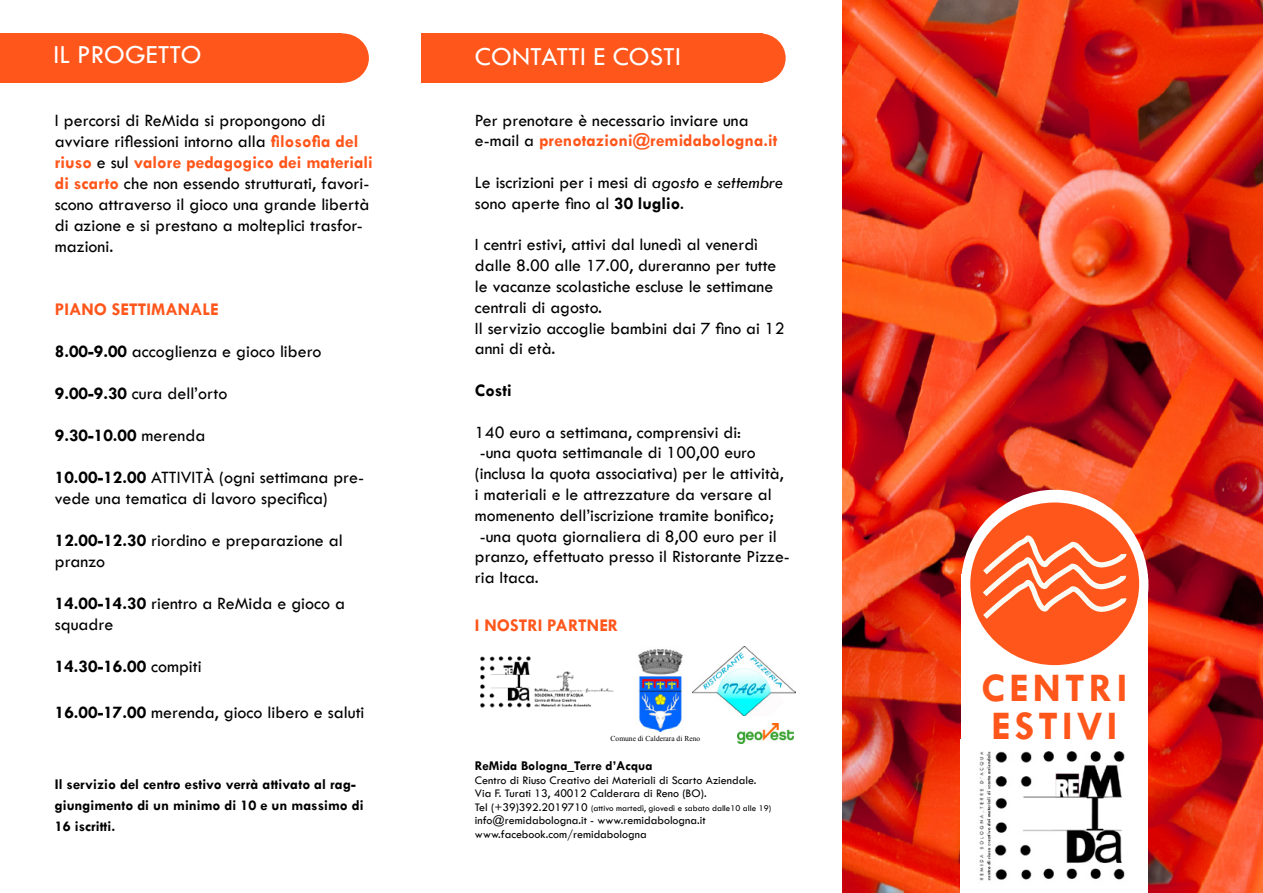
<style>
.page{position:relative;width:1263px;height:893px;background:#fff}
.page>*{position:absolute;margin:0;border:0;box-sizing:border-box;transform-origin:0 0}
.t1{font:700 40.95px "Tw Cen";letter-spacing:.1em;color:#ff561b}
.t2{font:27px "Tw Cen";color:#fff}
.t3{font:18px/21px "Tw Cen";color:#000}
.t4{font:700 18px "Tw Cen";color:#000}
.t5{font:700 18px "Tw Cen";color:#ff561b}
.t6{font:17.85px/20.9px "Tw Cen";color:#000}
.t7{font:700 17.85px "Tw Cen";color:#000}
.t8{font:700 15px/20.9px "Tw Cen";color:#000}
.t9{font:700 13.5px "Tw Cen";color:#000}
.t10{font:12px/13.5px "Tw Cen";color:#000}
.t11{font:9px "Tw Cen";color:#000}
.t12{font:7.5px "Times New Roman";color:#000}
.s1{font-weight:700;color:#ff561b}
.s2{font-weight:700}
.s3{font-weight:400}
.s4{font-style:italic}
.s5{font-size:12px}
</style>
<div class="page">
<img style="left:842px;top:0;width:421px;height:893px">
<div style="left:961px;top:574px;width:187px;height:286px;background:#fff"></div>
<div style="left:961px;top:740px;width:187px;height:153px;background:#fff"></div>
<img style="left:979px;top:751px;width:146px;height:130px">
<div style="left:421px;top:33px;width:341px;height:50px;background:#ff561b"></div>
<div style="left:0;top:33px;width:342px;height:50px;background:#ff561b"></div>
<div style="left:735px;top:33px;width:51px;height:50px;background:#ff561b;border-radius:50%"></div>
<div style="left:316px;top:33px;width:53px;height:50px;background:#ff561b;border-radius:50%"></div>
<div style="left:961px;top:490px;width:187px;height:190px;background:#fff;border-radius:50%"></div>
<div style="left:970px;top:502px;width:169px;height:163px;background:#ff561b;border-radius:50%"></div>
<svg style="left:977px;top:531px;width:151px;height:93px"></svg>
<img style="left:480px;top:656px;width:134px;height:52px">
<img style="left:692px;top:646px;width:103px;height:70px">
<img style="left:638px;top:649px;width:45px;height:84px">
<img style="left:737px;top:724px;width:57px;height:20px">
<h2 class="t2" style="left:53px;top:39px;width:150px">IL PROGETTO</h2>
<h2 class="t2" style="left:475px;top:40px;width:208px">CONTATTI E COSTI</h2>
<p class="t3" style="left:55px;top:110px;width:320px">I percorsi di ReMida si propongono di avviare riflessioni intorno alla <span class="s1">filosofia del riuso</span> e sul <span class="s1">valore pedagogico dei materiali di scarto</span> che non essendo strutturati, favori&shy;scono attraverso il gioco una grande libertà di azione e si prestano a molteplici trasfor&shy;mazioni.</p>
<p class="t5" style="left:55px;top:298px;width:165px">PIANO SETTIMANALE</p>
<p class="t3" style="left:55px;top:341px;width:268px"><span class="s2">8.00-9.00</span> accoglienza e gioco libero</p>
<p class="t3" style="left:55px;top:383px;width:174px"><span class="s2">9.00-9.30</span> cura dell’orto</p>
<p class="t4" style="left:55px;top:424px;width:152px">9.30-10.00 <span class="s3">merenda</span></p>
<p class="t3" style="left:55px;top:467px;width:311px"><span class="s2">10.00-12.00</span> ATTIVITÀ (ogni settimana pre&shy;vede una tematica di lavoro specifica)</p>
<p class="t3" style="left:55px;top:530px;width:289px"><span class="s2">12.00-12.30</span> riordino e preparazione al pranzo</p>
<p class="t3" style="left:55px;top:593px;width:292px"><span class="s2">14.00-14.30</span> rientro a ReMida e gioco a squadre</p>
<p class="t4" style="left:55px;top:655px;width:148px">14.30-16.00 <span class="s3">compiti</span></p>
<p class="t3" style="left:55px;top:702px;width:311px"><span class="s2">16.00-17.00</span> merenda, gioco libero e saluti</p>
<p class="t8" style="left:55px;top:774px;width:310px">Il servizio del centro estivo verrà attivato al rag&shy;giungimento di un minimo di 10 e un massimo di<br>16 iscritti.</p>
<p class="t6" style="left:475px;top:110px;width:304px">Per prenotare è necessario inviare una e-mail a <span class="s1">prenotazioni@remidabologna.it</span></p>
<p class="t6" style="left:475px;top:172px;width:309px">Le iscrizioni per i mesi di <span class="s4">agosto e settembre </span>sono aperte fino al <span class="s2">30 luglio</span>.</p>
<p class="t6" style="left:475px;top:234px;width:311px">I centri estivi, attivi dal lunedì al venerdì dalle 8.00 alle 17.00, dureranno per tutte le vacanze scolastiche escluse le settimane centrali di agosto.<br>Il servizio accoglie bambini dai 7 fino ai 12 anni di età.</p>
<p class="t7" style="left:475px;top:380px;width:38px">Costi</p>
<p class="t6" style="left:475px;top:421px;width:316px">140 euro a settimana, comprensivi di:<br>-una quota settimanale di 100,00 euro (inclusa la quota associativa) per le attività, i materiali e le attrezzature da versare al momenento dell’iscrizione tramite bonifico; -una quota giornaliera di 8,00 euro per il pranzo, effettuato presso il Ristorante Pizze&shy;ria Itaca.</p>
<p class="t5" style="left:475px;top:615px;width:145px">I NOSTRI PARTNER</p>
<p class="t12" style="left:611px;top:733px;width:91px">Comune di Calderara di Reno</p>
<p class="t9" style="left:475px;top:758px;width:179px">ReMida Bologna_Terre d’Acqua</p>
<p class="t10" style="left:475px;top:773px;width:283px">Centro di Riuso Creativo dei Materiali di Scarto Aziendale.<br>Via F. Turati 13, 40012 Calderara di Reno (BO).</p>
<p class="t11" style="left:475px;top:802px;width:298px"><span class="s5">Tel (+39)392.2019710</span> (attivo martedì, giovedì e sabato dalle10 alle 19)</p>
<p class="t10" style="left:475px;top:813px;width:232px">info@remidabologna.it - www.remidabologna.it www.facebook.com/remidabologna</p>
<h1 class="t1" style="left:981px;top:663px;width:148px">CENTRI</h1>
<h1 class="t1" style="left:991px;top:701px;width:128px">ESTIVI</h1>
</div>
